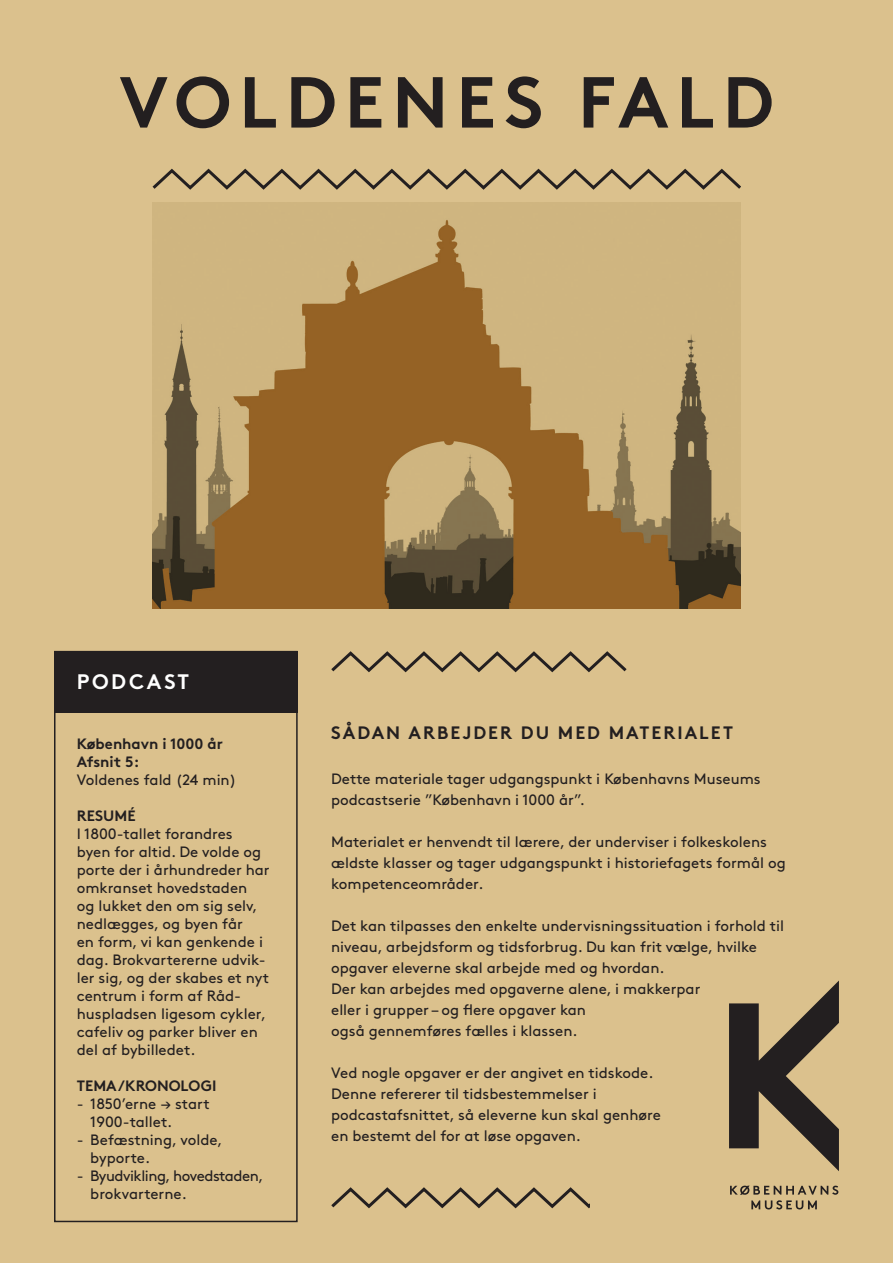
<style>
.page{position:relative;width:893px;height:1263px;background:#dbc18d}
.page>*{position:absolute;margin:0;border:0;box-sizing:border-box;transform-origin:0 0}
.t1{font:700 72px "Brown Std";letter-spacing:.11em;color:#231f20}
.t2{font:700 21px "Brown Std";letter-spacing:.13em;color:#fff}
.t3{font:700 18px "Brown Std";letter-spacing:.11em;color:#231f20}
.t4{font:15px/18px "Brown Std";color:#231f20}
.t5{font:700 15px "Brown Std";color:#231f20}
.t6{font:15px/18px "Brown Std";letter-spacing:-.03em;color:#231f20}
</style>
<div class="page">
<svg style="left:729px;top:980px;width:110px;height:191px"></svg>
<svg style="left:730px;top:1185px;width:108px;height:24px"></svg>
<svg style="left:152px;top:168px;width:588px;height:22px"></svg>
<img style="left:152px;top:203px;width:588px;height:406px">
<div style="left:54px;top:651px;width:244px;height:61px;background:#231f20"></div>
<div style="left:54px;top:651px;width:244px;height:571px;border:2px solid #231f20"></div>
<svg style="left:331px;top:651px;width:296px;height:22px"></svg>
<svg style="left:331px;top:1187px;width:259px;height:22px"></svg>
<p class="t1" style="left:119px;top:58px;width:656px">VOLDENES FALD</p>
<p class="t2" style="left:77px;top:669px;width:114px">PODCAST</p>
<p class="t5" style="left:77px;top:735px;width:148px">København i 1000 år</p>
<p class="t5" style="left:77px;top:753px;width:64px">Afsnit 5:</p>
<p class="t4" style="left:77px;top:771px;width:161px">Voldenes fald (24 min)</p>
<p class="t5" style="left:77px;top:807px;width:60px">RESUMÉ</p>
<p class="t4" style="left:77px;top:825px;width:194px">I 1800-tallet forandres byen for altid. De volde og porte der i århundreder har omkranset hovedstaden<br>og lukket den om sig selv, nedlægges, og byen får<br>en form, vi kan genkende i dag. Brokvartererne udvik&shy;ler sig, og der skabes et nyt centrum i form af Råd&shy;huspladsen ligesom cykler, cafeliv og parker bliver en del af bybilledet.</p>
<p class="t5" style="left:77px;top:1077px;width:141px">TEMA/KRONOLOGI</p>
<p class="t4" style="left:77px;top:1095px;width:134px">- 1850’erne → start</p>
<p class="t4" style="left:90px;top:1113px;width:84px">1900-tallet.</p>
<p class="t4" style="left:77px;top:1131px;width:147px">- Befæstning, volde,</p>
<p class="t4" style="left:90px;top:1149px;width:61px">byporte.</p>
<p class="t6" style="left:90px;top:1167px;width:175px;text-indent:-14px">- Byudvikling, hovedstaden, brokvarterne.</p>
<p class="t3" style="left:331px;top:722px;width:403px">SÅDAN ARBEJDER DU MED MATERIALET</p>
<p class="t4" style="left:331px;top:770px;width:431px">Dette materiale tager udgangspunkt i Københavns Museums</p>
<p class="t4" style="left:331px;top:791px;width:255px">podcastserie ”København i 1000 år”.</p>
<p class="t4" style="left:331px;top:833px;width:437px">Materialet er henvendt til lærere, der underviser i folkeskolens</p>
<p class="t4" style="left:331px;top:854px;width:456px">ældste klasser og tager udgangspunkt i historiefagets formål og</p>
<p class="t4" style="left:331px;top:875px;width:154px">kompetenceområder.</p>
<p class="t4" style="left:331px;top:917px;width:454px">Det kan tilpasses den enkelte undervisningssituation i forhold til</p>
<p class="t4" style="left:331px;top:938px;width:427px">niveau, arbejdsform og tidsforbrug. Du kan frit vælge, hvilke</p>
<p class="t4" style="left:331px;top:959px;width:335px">opgaver eleverne skal arbejde med og hvordan.</p>
<p class="t4" style="left:331px;top:980px;width:371px">Der kan arbejdes med opgaverne alene, i makkerpar</p>
<p class="t4" style="left:331px;top:1001px;width:256px">eller i grupper – og flere opgaver kan</p>
<p class="t4" style="left:331px;top:1022px;width:248px">også gennemføres fælles i klassen.</p>
<p class="t4" style="left:331px;top:1064px;width:324px">Ved nogle opgaver er der angivet en tidskode.</p>
<p class="t4" style="left:331px;top:1085px;width:267px">Denne refererer til tidsbestemmelser i</p>
<p class="t4" style="left:331px;top:1106px;width:331px">podcastafsnittet, så eleverne kun skal genhøre</p>
<p class="t4" style="left:331px;top:1127px;width:251px">en bestemt del for at løse opgaven.</p>
</div>
